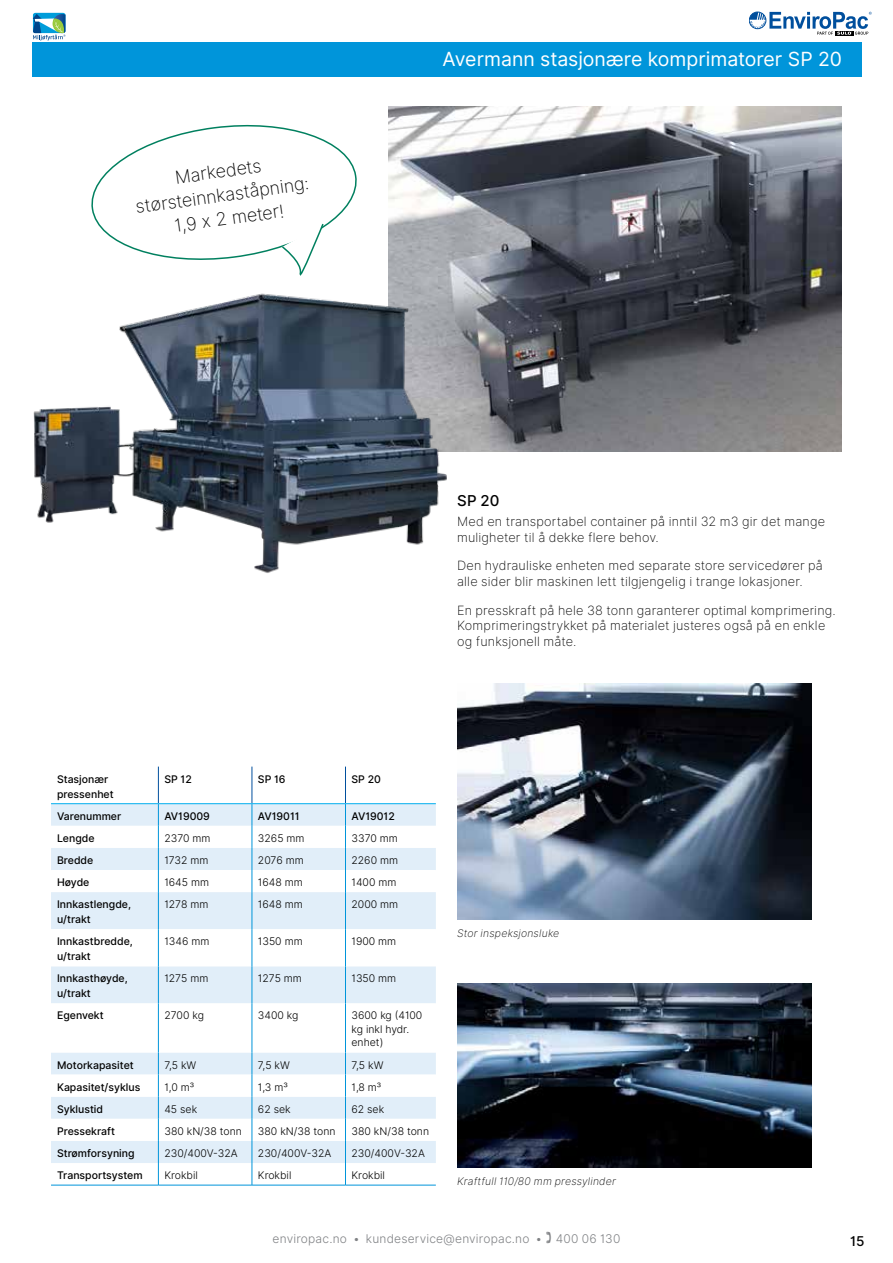
<style>
.page{position:relative;width:893px;height:1263px;background:#fff}
.page>*{position:absolute;margin:0;border:0;box-sizing:border-box;transform-origin:0 0}
.t1{font:19.5px "Inter";letter-spacing:-.005em;color:#fff}
.t2{font:18px/24px "Inter Extra Light BETA";color:#000;text-align:center}
.t3{font:500 15px "Inter";color:#000}
.t4{font:500 13.5px "Inter";color:#000}
.t5{font:12.75px/15.8px "Inter Extra Light BETA";letter-spacing:.015em;color:#000}
.t6{font:12px "Inter Light BETA";letter-spacing:.015em;color:#808285}
.t7{font:10.5px/13.5px "Inter Light BETA";color:#000}
.t8{font:500 10.5px/15px "Inter";color:#000}
.t9{font:10.5px "Inter Extra Light Italic BETA";letter-spacing:.02em;color:#000}
</style>
<div class="page">
<svg style="left:32px;top:12px;width:35px;height:29px"></svg>
<div style="left:33px;top:13px;width:32px;height:20px;background:#009dda;border-radius:2px"></div>
<svg style="left:33px;top:14px;width:33px;height:26px"></svg>
<div style="left:835px;top:31px;width:19px;height:5px;background:#000"></div>
<svg style="left:749px;top:12px;width:123px;height:23px"></svg>
<div style="left:32px;top:43px;width:829px;height:34px;background:#0095da"></div>
<svg style="left:51px;top:804px;width:385px;height:22px;background:#dfedf8"></svg>
<svg style="left:51px;top:826px;width:385px;height:359px"></svg>
<svg style="left:158px;top:804px;width:1px;height:88px"></svg>
<svg style="left:252px;top:804px;width:1px;height:88px"></svg>
<svg style="left:345px;top:804px;width:1px;height:88px"></svg>
<hr style="left:158px;top:892px;width:1px;height:37px;background:#0095da">
<hr style="left:252px;top:892px;width:1px;height:37px;background:#0095da">
<hr style="left:345px;top:892px;width:1px;height:37px;background:#0095da">
<hr style="left:158px;top:929px;width:1px;height:37px;background:#0095da">
<hr style="left:252px;top:929px;width:1px;height:37px;background:#0095da">
<hr style="left:345px;top:929px;width:1px;height:37px;background:#0095da">
<hr style="left:158px;top:966px;width:1px;height:37px;background:#0095da">
<hr style="left:252px;top:966px;width:1px;height:37px;background:#0095da">
<hr style="left:345px;top:966px;width:1px;height:37px;background:#0095da">
<hr style="left:158px;top:1003px;width:1px;height:49px;background:#0095da">
<hr style="left:252px;top:1003px;width:1px;height:49px;background:#0095da">
<hr style="left:345px;top:1003px;width:1px;height:49px;background:#0095da">
<svg style="left:158px;top:1052px;width:1px;height:133px"></svg>
<svg style="left:252px;top:1052px;width:1px;height:133px"></svg>
<svg style="left:345px;top:1052px;width:1px;height:133px"></svg>
<hr style="left:252px;top:767px;width:1px;height:36px;background:#004f9d">
<hr style="left:345px;top:767px;width:1px;height:36px;background:#004f9d">
<hr style="left:158px;top:767px;width:1px;height:36px;background:#004f9d">
<hr style="left:51px;top:803px;width:107px;height:1px;background:#00aeef">
<hr style="left:158px;top:803px;width:94px;height:1px;background:#00aeef">
<hr style="left:252px;top:803px;width:93px;height:1px;background:#00aeef">
<hr style="left:345px;top:803px;width:91px;height:1px;background:#00aeef">
<hr style="left:51px;top:1185px;width:107px;height:1px;background:#0095da">
<hr style="left:158px;top:1185px;width:94px;height:1px;background:#0095da">
<hr style="left:252px;top:1185px;width:93px;height:1px;background:#0095da">
<hr style="left:345px;top:1185px;width:91px;height:1px;background:#0095da">
<img style="left:388px;top:106px;width:454px;height:345px">
<img style="left:33px;top:275px;width:414px;height:298px">
<svg style="left:87px;top:124px;width:274px;height:162px"></svg>
<img style="left:457px;top:984px;width:354px;height:183px">
<img style="left:457px;top:683px;width:354px;height:236px">
<h2 class="t2" style="left:131px;top:172px;width:176px;rotate:-8deg">Markedets størsteinnkaståpning:<br>1,9 x 2 meter!</h2>
<h1 class="t1" style="left:443px;top:44px;width:401px">Avermann stasjonære komprimatorer SP 20</h1>
<p class="t3" style="left:457px;top:490px;width:44px">SP 20</p>
<p class="t5" style="left:457px;top:514px;width:370px">Med en transportabel container på inntil 32 m3 gir det mange muligheter til å dekke flere behov.</p>
<p class="t5" style="left:457px;top:558px;width:367px">Den hydrauliske enheten med separate store servicedører på alle sider blir maskinen lett tilgjengelig i trange lokasjoner.</p>
<p class="t5" style="left:457px;top:602px;width:380px">En presskraft på hele 38 tonn garanterer optimal komprimering.<br>Komprimeringstrykket på materialet justeres også på en enkle og funksjonell måte.</p>
<p class="t8" style="left:57px;top:771px;width:58px">Stasjonær pressenhet</p>
<p class="t8" style="left:164px;top:771px;width:29px">SP 12</p>
<p class="t8" style="left:258px;top:771px;width:29px">SP 16</p>
<p class="t8" style="left:351px;top:771px;width:31px">SP 20</p>
<p class="t8" style="left:57px;top:809px;width:66px">Varenummer</p>
<p class="t8" style="left:164px;top:809px;width:47px">AV19009</p>
<p class="t8" style="left:258px;top:809px;width:43px">AV19011</p>
<p class="t8" style="left:351px;top:809px;width:45px">AV19012</p>
<p class="t8" style="left:57px;top:831px;width:39px">Lengde</p>
<p class="t7" style="left:164px;top:831px;width:48px">2370 mm</p>
<p class="t7" style="left:258px;top:831px;width:48px">3265 mm</p>
<p class="t7" style="left:351px;top:831px;width:48px">3370 mm</p>
<p class="t8" style="left:57px;top:853px;width:38px">Bredde</p>
<p class="t7" style="left:164px;top:853px;width:46px">1732 mm</p>
<p class="t7" style="left:258px;top:853px;width:47px">2076 mm</p>
<p class="t7" style="left:351px;top:853px;width:48px">2260 mm</p>
<p class="t8" style="left:57px;top:875px;width:34px">Høyde</p>
<p class="t7" style="left:164px;top:876px;width:46px">1645 mm</p>
<p class="t7" style="left:258px;top:876px;width:46px">1648 mm</p>
<p class="t7" style="left:351px;top:876px;width:46px">1400 mm</p>
<p class="t8" style="left:57px;top:897px;width:76px">Innkastlengde, u/trakt</p>
<p class="t7" style="left:164px;top:898px;width:46px">1278 mm</p>
<p class="t7" style="left:258px;top:898px;width:46px">1648 mm</p>
<p class="t7" style="left:351px;top:898px;width:48px">2000 mm</p>
<p class="t8" style="left:57px;top:934px;width:77px">Innkastbredde, u/trakt</p>
<p class="t7" style="left:164px;top:935px;width:47px">1346 mm</p>
<p class="t7" style="left:258px;top:935px;width:46px">1350 mm</p>
<p class="t7" style="left:351px;top:935px;width:46px">1900 mm</p>
<p class="t8" style="left:57px;top:971px;width:72px">Innkasthøyde, u/trakt</p>
<p class="t7" style="left:164px;top:972px;width:45px">1275 mm</p>
<p class="t7" style="left:258px;top:972px;width:45px">1275 mm</p>
<p class="t7" style="left:351px;top:972px;width:46px">1350 mm</p>
<p class="t8" style="left:57px;top:1008px;width:48px">Egenvekt</p>
<p class="t7" style="left:164px;top:1009px;width:41px">2700 kg</p>
<p class="t7" style="left:258px;top:1009px;width:42px">3400 kg</p>
<p class="t7" style="left:351px;top:1009px;width:72px">3600 kg (4100 kg inkl hydr. enhet)</p>
<p class="t8" style="left:57px;top:1057px;width:78px">Motorkapasitet</p>
<p class="t7" style="left:164px;top:1058px;width:33px">7,5 kW</p>
<p class="t7" style="left:258px;top:1058px;width:33px">7,5 kW</p>
<p class="t7" style="left:351px;top:1058px;width:33px">7,5 kW</p>
<p class="t8" style="left:57px;top:1079px;width:85px">Kapasitet/syklus</p>
<p class="t7" style="left:164px;top:1080px;width:31px">1,0 m³</p>
<p class="t7" style="left:258px;top:1080px;width:32px">1,3 m³</p>
<p class="t7" style="left:351px;top:1080px;width:31px">1,8 m³</p>
<p class="t8" style="left:57px;top:1101px;width:48px">Syklustid</p>
<p class="t7" style="left:164px;top:1102px;width:34px">45 sek</p>
<p class="t7" style="left:258px;top:1102px;width:34px">62 sek</p>
<p class="t7" style="left:351px;top:1102px;width:34px">62 sek</p>
<p class="t8" style="left:57px;top:1124px;width:60px">Pressekraft</p>
<p class="t7" style="left:164px;top:1124px;width:79px">380 kN/38 tonn</p>
<p class="t7" style="left:258px;top:1124px;width:79px">380 kN/38 tonn</p>
<p class="t7" style="left:351px;top:1124px;width:79px">380 kN/38 tonn</p>
<p class="t8" style="left:57px;top:1146px;width:79px">Strømforsyning</p>
<p class="t7" style="left:164px;top:1146px;width:75px">230/400V-32A</p>
<p class="t7" style="left:258px;top:1146px;width:75px">230/400V-32A</p>
<p class="t7" style="left:351px;top:1146px;width:75px">230/400V-32A</p>
<p class="t8" style="left:57px;top:1168px;width:87px">Transportsystem</p>
<p class="t7" style="left:164px;top:1169px;width:35px">Krokbil</p>
<p class="t7" style="left:258px;top:1169px;width:35px">Krokbil</p>
<p class="t7" style="left:351px;top:1169px;width:35px">Krokbil</p>
<p class="t9" style="left:457px;top:926px;width:104px">Stor inspeksjonsluke</p>
<p class="t9" style="left:457px;top:1174px;width:160px">Kraftfull 110/80 mm pressylinder</p>
<p class="t6" style="left:273px;top:1230px;width:349px">enviropac.no • kundeservice@enviropac.no • 400 06 130</p>
<p class="t4" style="left:850px;top:1231px;width:16px">15</p>
</div>
